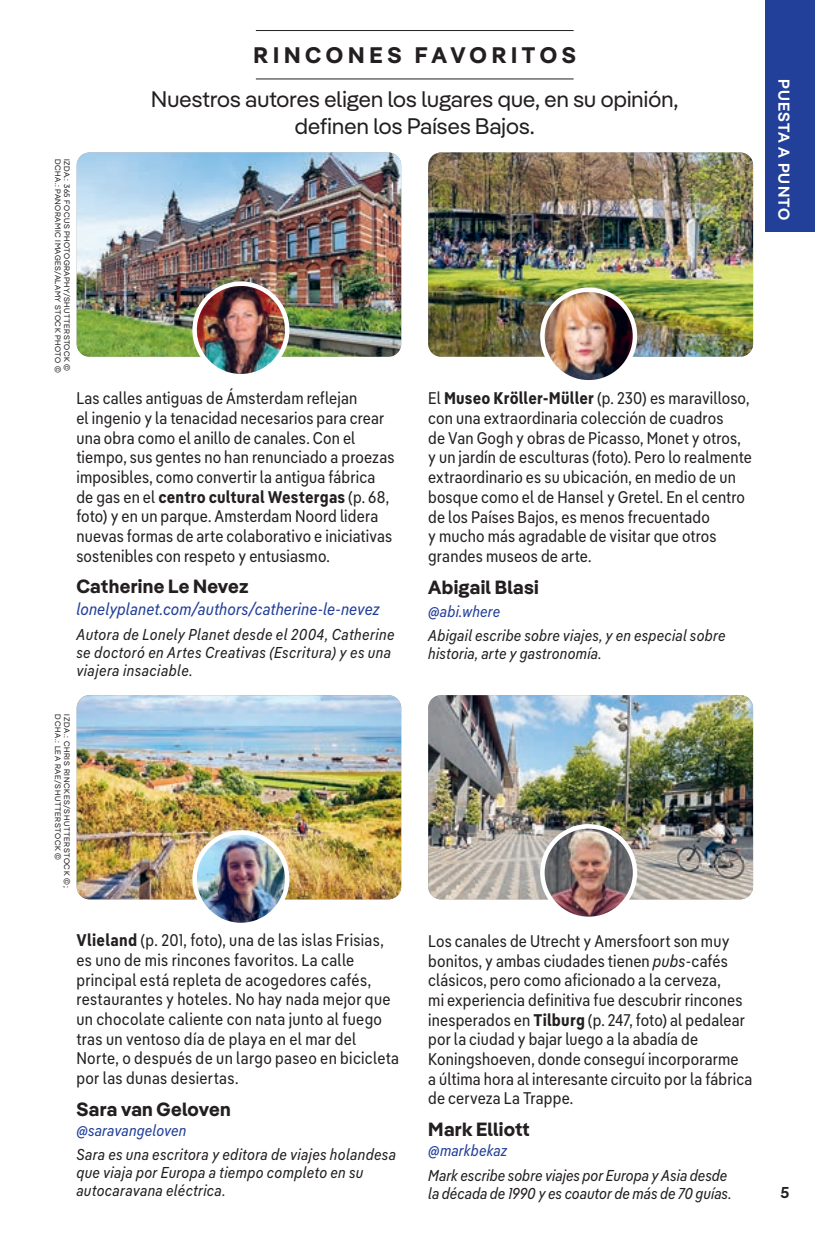
<style>
.page{position:relative;width:815px;height:1241px;background:#fff}
.page>*{position:absolute;margin:0;border:0;box-sizing:border-box;transform-origin:0 0}
.Intro{font:22.5px/27px "Pangea";letter-spacing:.01em;color:#231f20;text-align:center}
.Strap{font:700 22.5px "Pangea";letter-spacing:.205em;color:#231f20}
.Header_-_H3_Centred{font:700 19.12px "Pangea";letter-spacing:.015em;color:#231f20}
.Writer1_-_Name{font:700 19.12px "Pangea";letter-spacing:.015em;color:#231f20}
.Sans_Text_-_Centred{font:16.88px/19.8px "Pangea Text Cond Regular LP";letter-spacing:.01em;color:#231f20}
.Writer1_-_Social{font:16.88px "Pangea Text Cond Regular Italic LP";letter-spacing:.01em;color:#223f99}
.Sans_Text_-_Centred-2{font:15.75px/18px "Pangea Text Cond Regular Italic LP";letter-spacing:.02em;color:#231f20}
.Sans_Text_-_Centred-3{font:15.75px/18px "Pangea Text Cond Regular Italic LP";color:#231f20}
.Sans_Text_-_Centred-4{font:15.75px "Pangea Text Cond Regular Italic LP";letter-spacing:.01em;color:#223f99}
.t1{font:600 15.75px "Pangea";letter-spacing:.065em;color:#fff}
.t2{font:600 15.75px "Pangea";color:#231f20}
.Front_-_Credit_Grey{font:7.88px "Pangea";letter-spacing:.06em;color:#231f20}
.Front_-_Credit_Grey-2{font:7.88px "Pangea";letter-spacing:.08em;color:#231f20}
.s1{font-family:"Pangea Text Cond Bold LP"}
.s2{font-family:"Pangea Text Cond Regular Italic LP"}
</style>
<div class="page">
<hr style="left:256px;top:30px;width:317px;height:1px;background:#231f20">
<hr style="left:256px;top:79px;width:317px;height:1px;background:#231f20">
<img style="left:77px;top:152px;width:324px;height:205px">
<img style="left:194px;top:284px;width:93px;height:92px;border-radius:46px">
<div style="left:192px;top:281px;width:97px;height:97px;border:4px solid #fff;border-radius:50%"></div>
<img style="left:77px;top:695px;width:324px;height:204px">
<img style="left:194px;top:832px;width:93px;height:93px;border-radius:46px">
<div style="left:192px;top:830px;width:97px;height:97px;border:4px solid #fff;border-radius:50%"></div>
<img style="left:428px;top:695px;width:324px;height:204px">
<img style="left:542px;top:826px;width:92px;height:93px;border-radius:46px">
<div style="left:540px;top:824px;width:97px;height:97px;border:4px solid #fff;border-radius:50%"></div>
<img style="left:428px;top:152px;width:324px;height:205px">
<img style="left:543px;top:290px;width:91px;height:89px">
<div style="left:540px;top:287px;width:97px;height:97px;border:4px solid #fff;border-radius:50%"></div>
<div style="left:765px;top:0;width:49px;height:231px;background:#223f99"></div>
<p class="Strap" style="left:253px;top:38px;width:323px">RINCONES FAVORITOS</p>
<p class="Front_-_Credit_Grey" style="left:63px;top:159px;width:215px;rotate:90deg">DCHA.: PANORAMIC IMAGES/ALAMY STOCK PHOTO ©</p>
<p class="Front_-_Credit_Grey" style="left:72px;top:159px;width:213px;rotate:90deg">IZDA.: 365 FOCUS PHOTOGRAPHY/SHUTTERSTOCK ©</p>
<p class="Intro" style="left:151px;top:85px;width:528px">Nuestros autores eligen los lugares que, en su opinión, definen los Países Bajos.</p>
<p class="Sans_Text_-_Centred" style="left:76px;top:387px;width:319px">Las calles antiguas de Ámsterdam reflejan<br>el ingenio y la tenacidad necesarios para crear una obra como el anillo de canales. Con el tiempo, sus gentes no han renunciado a proezas imposibles, como convertir la antigua fábrica de gas en el <span class="s1">centro cultural Westergas</span> (p. 68, foto) y en un parque. Amsterdam Noord lidera nuevas formas de arte colaborativo e iniciativas sostenibles con respeto y entusiasmo.</p>
<p class="Header_-_H3_Centred" style="left:76px;top:572px;width:173px">Catherine Le Nevez</p>
<p class="Writer1_-_Social" style="left:76px;top:596px;width:305px">lonelyplanet.com/authors/catherine-le-nevez</p>
<p class="Sans_Text_-_Centred-2" style="left:76px;top:624px;width:320px">Autora de Lonely Planet desde el 2004, Catherine se doctoró en Artes Creativas (Escritura) y es una viajera insaciable.</p>
<p class="Front_-_Credit_Grey-2" style="left:63px;top:714px;width:147px;rotate:90deg">DCHA.: LEA RAE/SHUTTERSTOCK ©</p>
<p class="Front_-_Credit_Grey-2" style="left:72px;top:714px;width:175px;rotate:90deg">IZDA.: CHRIS RINCKES/SHUTTERSTOCK ©;</p>
<p class="Sans_Text_-_Centred" style="left:76px;top:929px;width:324px"><span class="s1">Vlieland</span> (p. 201, foto), una de las islas Frisias, es uno de mis rincones favoritos. La calle principal está repleta de acogedores cafés, restaurantes y hoteles. No hay nada mejor que un chocolate caliente con nata junto al fuego tras un ventoso día de playa en el mar del Norte, o después de un largo paseo en bicicleta por las dunas desiertas.</p>
<p class="Header_-_H3_Centred" style="left:76px;top:1095px;width:156px">Sara van Geloven</p>
<p class="Sans_Text_-_Centred-4" style="left:76px;top:1118px;width:111px">@saravangeloven</p>
<p class="Sans_Text_-_Centred-2" style="left:76px;top:1144px;width:321px">Sara es una escritora y editora de viajes holandesa que viaja por Europa a tiempo completo en su autocaravana eléctrica.</p>
<p class="Sans_Text_-_Centred" style="left:428px;top:387px;width:325px">El <span class="s1">Museo Kröller-Müller</span> (p. 230) es maravilloso, con una extraordinaria colección de cuadros<br>de Van Gogh y obras de Picasso, Monet y otros, y un jardín de esculturas (foto). Pero lo realmente extraordinario es su ubicación, en medio de un bosque como el de Hansel y Gretel. En el centro de los Países Bajos, es menos frecuentado<br>y mucho más agradable de visitar que otros grandes museos de arte.</p>
<p class="Writer1_-_Name" style="left:428px;top:573px;width:112px">Abigail Blasi</p>
<p class="Sans_Text_-_Centred-4" style="left:428px;top:599px;width:73px">@abi.where</p>
<p class="Sans_Text_-_Centred-2" style="left:428px;top:625px;width:298px">Abigail escribe sobre viajes, y en especial sobre historia, arte y gastronomía.</p>
<p class="Sans_Text_-_Centred" style="left:428px;top:929px;width:325px">Los canales de Utrecht y Amersfoort son muy bonitos, y ambas ciudades tienen <span class="s2">pubs</span>-cafés clásicos, pero como aficionado a la cerveza,<br>mi experiencia definitiva fue descubrir rincones inesperados en <span class="s1">Tilburg</span> (p. 247, foto) al pedalear por la ciudad y bajar luego a la abadía de Koningshoeven, donde conseguí incorporarme<br>a última hora al interesante circuito por la fábrica de cerveza La Trappe.</p>
<p class="Header_-_H3_Centred" style="left:428px;top:1115px;width:103px">Mark Elliott</p>
<p class="Sans_Text_-_Centred-4" style="left:428px;top:1139px;width:80px">@markbekaz</p>
<p class="Sans_Text_-_Centred-3" style="left:428px;top:1164px;width:305px">Mark escribe sobre viajes por Europa y Asia desde la década de 1990 y es coautor de más de 70 guías.</p>
<p class="t1" style="left:795px;top:79px;width:143px;rotate:90deg">PUESTA A PUNTO</p>
<p class="t2" style="left:780px;top:1181px;width:10px">5</p>
</div>
